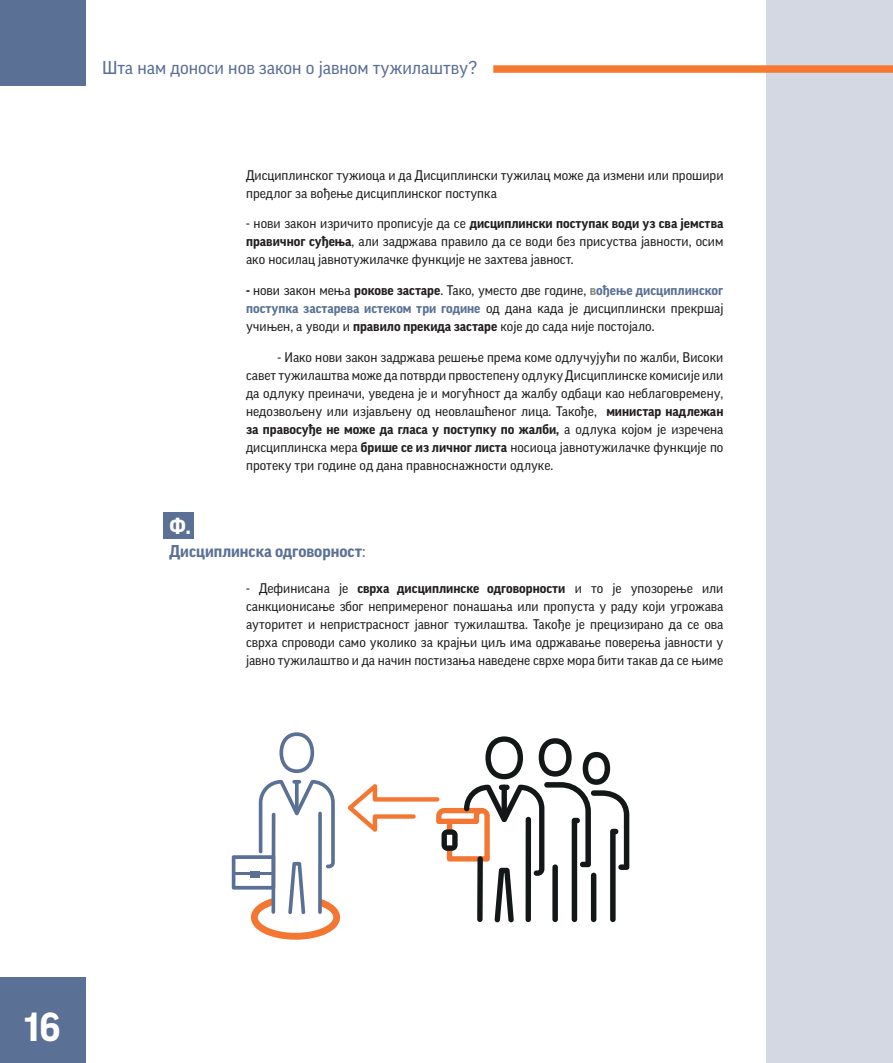
<style>
.page{position:relative;width:893px;height:1063px;background:#fff}
.page>*{position:absolute;margin:0;border:0;box-sizing:border-box;transform-origin:0 0}
.t1{font:700 39px "Good Pro";color:#fff}
.List_Paragraph{font:700 22.5px "Good Pro";color:#fff}
.t2{font:18px "Good Pro News";color:#5b7095}
.List_Paragraph-2{font:700 16.5px "Good Pro";color:#5b7095}
.t3{font:13.5px/18px "Good Pro News";color:#231f20;text-align:justify}
.s1{font-family:"Good Pro";font-weight:700}
.s2{font-family:"Good Pro";font-weight:700;color:#838d79}
.s3{font-family:"Good Pro";font-weight:700;color:#5b7095}
.s4{font-family:"Good Pro News";font-weight:400}
</style>
<div class="page">
<div style="left:0;top:978px;width:85px;height:85px;background:#5b7095"></div>
<div style="left:0;top:0;width:85px;height:85px;background:#5b7095"></div>
<div style="left:766px;top:0;width:127px;height:1063px;background:#d3d8e3"></div>
<div style="left:163px;top:512px;width:31px;height:26px;background:#5b7095"></div>
<div style="left:493px;top:65px;width:400px;height:8px;background:#f77833"></div>
<svg style="left:279px;top:732px;width:35px;height:41px"></svg>
<svg style="left:232px;top:780px;width:108px;height:160px"></svg>
<div style="left:250px;top:871px;width:9px;height:6px;background:#5b7095"></div>
<hr style="left:234px;top:872px;width:39px;height:2px;background:#5b7095">
<svg style="left:348px;top:736px;width:281px;height:186px"></svg>
<p class="t2" style="left:102px;top:57px;width:377px">Шта нам доноси нов закон о јавном тужилаштву?</p>
<p class="t3" style="left:246px;top:166px;width:479px">Дисциплинског тужиоца и да Дисциплински тужилац може да измени или прошири предлог за вођење дисциплинског поступка</p>
<p class="t3" style="left:246px;top:215px;width:479px">- нови закон изричито прописује да се <span class="s1">дисциплински поступак води уз сва јемства правичног суђења</span>, али задржава правило да се води без присуства јавности, осим ако носилац јавнотужилачке функције не захтева јавност.</p>
<p class="t3" style="left:246px;top:281px;width:479px"><span class="s1">-</span> нови закон мења <span class="s1">рокове застаре</span>. Тако, уместо две године, <span class="s2">в</span><span class="s3">ођење дисциплинског поступка застарева истеком три године</span> од дана када је дисциплински прекршај учињен, а уводи и <span class="s1">правило прекида застаре</span> које до сада није постојало.</p>
<p class="t3" style="left:246px;top:348px;width:479px;text-indent:31px">- Иако нови закон задржава решење према коме одлучујући по жалби, Високи савет тужилаштва може да потврди првостепену одлуку Дисциплинске комисије или да одлуку преиначи, уведена је и могућност да жалбу одбаци као неблаговремену, недозвољену или изјављену од неовлашћеног лица. Такође, <span class="s1">министар надлежан за правосуђе не може да гласа у поступку по жалби,</span> а одлука којом је изречена дисциплинска мера <span class="s1">брише се из личног листа</span> носиоца јавнотужилачке функције по протеку три године од дана правноснажности одлуке.</p>
<p class="List_Paragraph" style="left:170px;top:514px;width:23px">Ф.</p>
<p class="List_Paragraph-2" style="left:170px;top:542px;width:197px">Дисциплинска одговорност<span class="s4">:</span></p>
<p class="t3" style="left:246px;top:579px;width:479px">- Дефинисана је <span class="s1">сврха дисциплинске одговорности</span> и то је упозорење или санкционисање због непримереног понашања или пропуста у раду који угрожава ауторитет и непристрасност јавног тужилаштва. Такође је прецизирано да се ова сврха спроводи само уколико за крајњи циљ има одржавање поверења јавности у јавно тужилаштво и да начин постизања наведене сврхе мора бити такав да се њиме</p>
<p class="t1" style="left:24px;top:1005px;width:38px">16</p>
</div>
